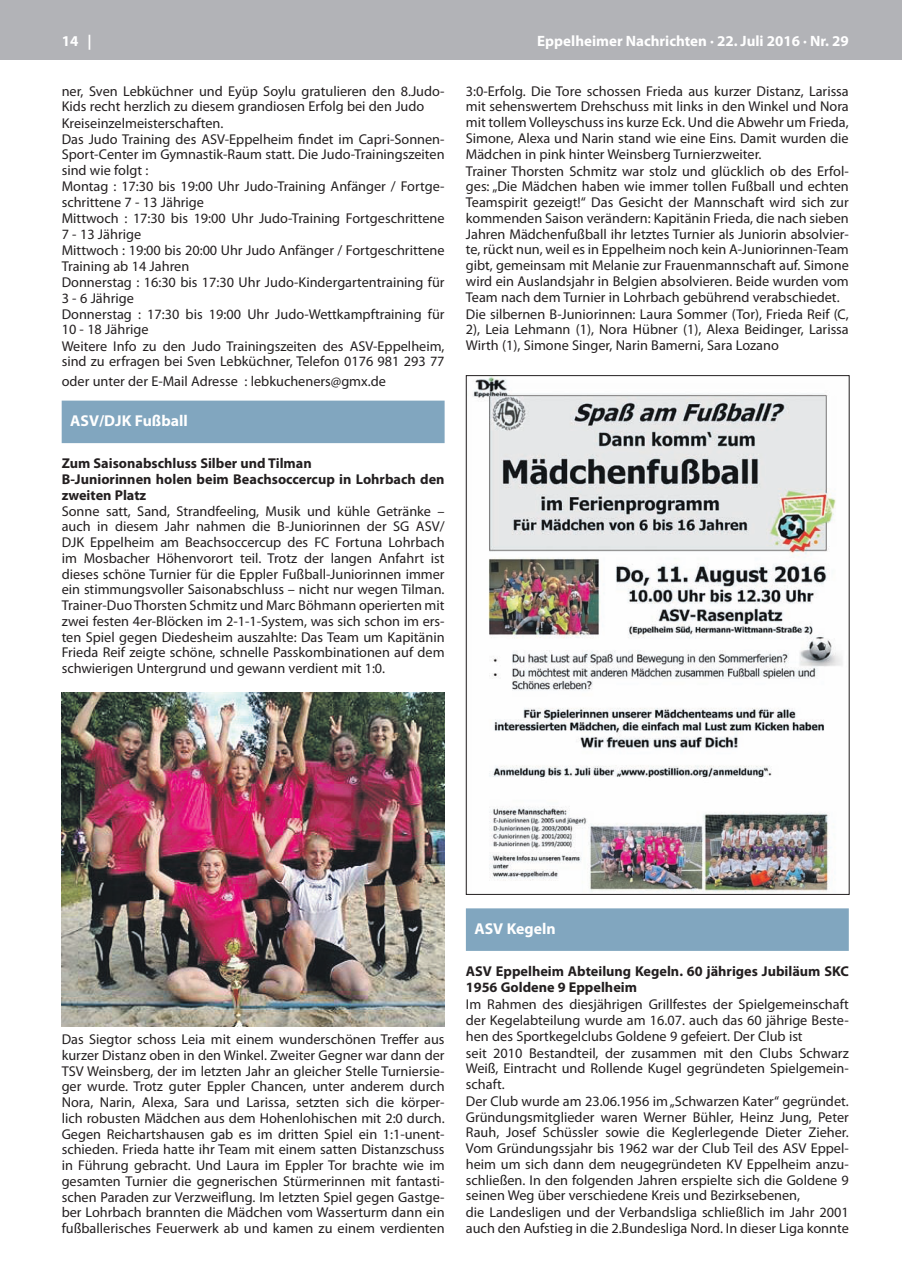
<style>
.page{position:relative;width:902px;height:1280px;background:#fff}
.page>*{position:absolute;margin:0;border:0;box-sizing:border-box;transform-origin:0 0}
.t1{font:700 15.75px "Myriad Pro";color:#fff}
.t2{font:700 15px "Myriad Pro";color:#fff}
.t3{font:14.25px/15.9px "Myriad Pro";color:#231f20}
.t4{font:700 14.25px/15.9px "Myriad Pro";color:#231f20}
</style>
<div class="page">
<div style="left:0;top:0;width:901px;height:60px;background:#b2b3b7"></div>
<div style="left:62px;top:401px;width:382px;height:42px;background:#81a6bf"></div>
<img style="left:62px;top:692px;width:382px;height:334px">
<div style="left:466px;top:908px;width:382px;height:43px;background:#81a6bf"></div>
<img style="left:473px;top:377px;width:370px;height:516px">
<p class="t2" style="left:62px;top:31px;width:31px">14 |</p>
<p class="t2" style="left:537px;top:31px;width:313px">Eppelheimer Nachrichten · 22. Juli 2016 · Nr. 29</p>
<p class="t3" style="left:62px;top:83px;width:384px">ner, Sven Lebküchner und Eyü p Soylu gratulieren den 8.Judo-Kids recht herzlich zu diesem grandiosen Erfolg bei den Judo Kreiseinzelmeisterschaften.<br>Das Judo Training des ASV-Eppelheim findet im Capri-Sonnen-Sport-Center im Gymnastik-Raum statt. Die Judo-Trainingszeiten sind wie folgt :<br>Montag : 17:30 bis 19:00 Uhr Judo-Training Anfänger / Fortge&shy;schrittene 7 - 13 Jährige<br>Mittwoch : 17:30 bis 19:00 Uhr Judo-Training Fortgeschrittene 7 - 13 Jährige<br>Mittwoch : 19:00 bis 20:00 Uhr Judo Anfänger / Fortgeschrittene Training ab 14 Jahren<br>Donnerstag : 16:30 bis 17:30 Uhr Judo-Kindergartentraining für 3 - 6 Jährige<br>Donnerstag : 17:30 bis 19:00 Uhr Judo-Wettkampftraining für 10 - 18 Jährige<br>Weitere Info zu den Judo Trainingszeiten des ASV-Eppelheim, sind zu erfragen bei Sven Lebküchner, Telefon 0176 981 293 77</p>
<p class="t3" style="left:62px;top:373px;width:325px">oder unter der E-Mail Adresse : lebkucheners@gmx.de</p>
<p class="t1" style="left:70px;top:410px;width:119px">ASV/DJK Fußball</p>
<p class="t4" style="left:62px;top:454px;width:384px">Zum Saisonabschluss Silber und Tilman<br>B-Juniorinnen holen beim Beachsoccercup in Lohrbach den zweiten Platz</p>
<p class="t3" style="left:62px;top:503px;width:384px;text-align:justify">Sonne satt, Sand, Strandfeeling, Musik und kühle Getränke – auch in diesem Jahr nahmen die B-Juniorinnen der SG ASV/ DJK Eppelheim am Beachsoccercup des FC Fortuna Lohrbach im Mosbacher Höhenvorort teil. Trotz der langen Anfahrt ist dieses schöne Turnier für die Eppler Fußball-Juniorinnen immer ein stimmungsvoller Saisonabschluss – nicht nur wegen Tilman.<br>Trainer-Duo Thorsten Schmitz und Marc Böhmann operierten mit zwei festen 4er-Blöcken im 2-1-1-System, was sich schon im ers&shy;ten Spiel gegen Diedesheim auszahlte: Das Team um Kapitänin Frieda Reif zeigte schöne, schnelle Passkombinationen auf dem schwierigen Untergrund und gewann verdient mit 1:0.</p>
<p class="t3" style="left:466px;top:83px;width:384px">3:0-Erfolg. Die Tore schossen Frieda aus kurzer Distanz, Larissa mit sehenswertem Drehschuss mit links in den Winkel und Nora mit tollem Volleyschuss ins kurze Eck. Und die Abwehr um Frieda, Simone, Alexa und Narin stand wie eine Eins. Damit wurden die Mädchen in pink hinter Weinsberg Turnierzweiter.<br>Trainer Thorsten Schmitz war stolz und glücklich ob des Erfol&shy;ges: „Die Mädchen haben wie immer tollen Fußball und echten Teamspirit gezeigt!“ Das Gesicht der Mannschaft wird sich zur kommenden Saison verändern: Kapitänin Frieda, die nach sieben Jahren Mädchenfußball ihr letztes Turnier als Juniorin absolvier&shy;te, rückt nun, weil es in Eppelheim noch kein A-Juniorinnen-Team gibt, gemeinsam mit Melanie zur Frauenmannschaft auf. Simone wird ein Auslandsjahr in Belgien absolvieren. Beide wurden vom Team nach dem Turnier in Lohrbach gebührend verabschiedet.<br>Die silbernen B-Juniorinnen: Laura Sommer (Tor), Frieda Reif (C, 2), Leia Lehmann (1), Nora Hübner (1), Alexa Beidinger, Larissa Wirth (1), Simone Singer, Narin Bamerni, Sara Lozano</p>
<p class="t3" style="left:62px;top:1031px;width:384px;text-align:justify">Das Siegtor schoss Leia mit einem wunderschönen Treffer aus kurzer Distanz oben in den Winkel. Zweiter Gegner war dann der TSV Weinsberg, der im letzten Jahr an gleicher Stelle Turniersie&shy;ger wurde. Trotz guter Eppler Chancen, unter anderem durch Nora, Narin, Alexa, Sara und Larissa, setzten sich die körper&shy;lich robusten Mädchen aus dem Hohenlohischen mit 2:0 durch.<br>Gegen Reichartshausen gab es im dritten Spiel ein 1:1-unent&shy;schieden. Frieda hatte ihr Team mit einem satten Distanzschuss in Führung gebracht. Und Laura im Eppler Tor brachte wie im gesamten Turnier die gegnerischen Stürmerinnen mit fantasti&shy;schen Paraden zur Verzweiflung. Im letzten Spiel gegen Gastge&shy;ber Lohrbach brannten die Mädchen vom Wasserturm dann ein fußballerisches Feuerwerk ab und kamen zu einem verdienten</p>
<p class="t1" style="left:474px;top:918px;width:83px">ASV Kegeln</p>
<p class="t4" style="left:466px;top:963px;width:384px">ASV Eppelheim Abteilung Kegeln. 60 jähriges Jubiläum SKC<br>1956 Goldene 9 Eppelheim</p>
<p class="t3" style="left:466px;top:996px;width:384px">Im Rahmen des diesjährigen Grillfestes der Spielgemeinschaft der Kegelabteilung wurde am 16.07. auch das 60 jährige Beste&shy;hen des Sportkegelclubs Goldene 9 gefeiert. Der Club ist<br>seit 2010 Bestandteil, der zusammen mit den Clubs Schwarz Weiß, Eintracht und Rollende Kugel gegründeten Spielgemein&shy;schaft.<br>Der Club wurde am 23.06.1956 im „Schwarzen Kater“ gegründet.<br>Gründungsmitglieder waren Werner Bühler, Heinz Jung, Peter Rauh, Josef Schüssler sowie die Keglerlegende Dieter Zieher.<br>Vom Gründungssjahr bis 1962 war der Club Teil des ASV Eppel&shy;heim um sich dann dem neugegründeten KV Eppelheim anzu&shy;schließen. In den folgenden Jahren erspielte sich die Goldene 9 seinen Weg über verschiedene Kreis und Bezirksebenen,<br>die Landesligen und der Verbandsliga schließlich im Jahr 2001 auch den Aufstieg in die 2.Bundesliga Nord. In dieser Liga konnte</p>
</div>
